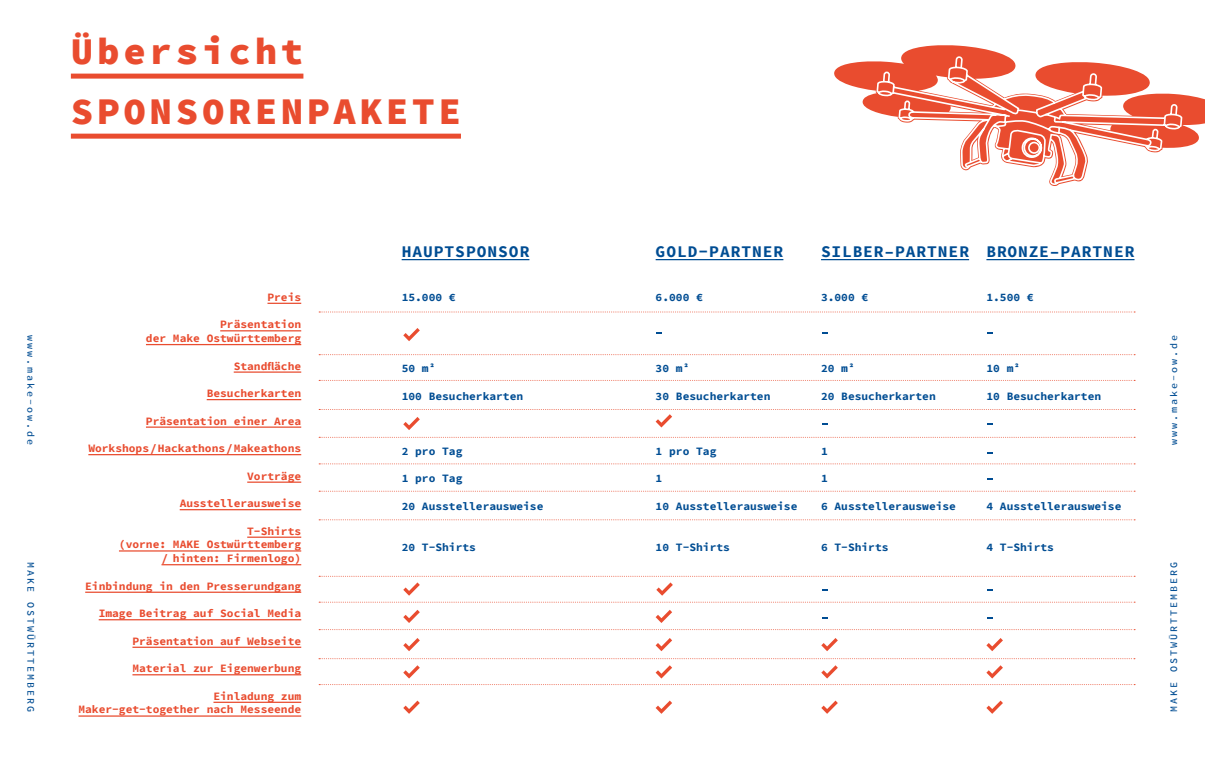
<style>
.page{position:relative;width:1205px;height:780px;background:#fff}
.page>*{position:absolute;margin:0;border:0;box-sizing:border-box;transform-origin:0 0}
.t1{font:900 37.5px/60px "Source Code Pro";letter-spacing:.1em;color:#e94c2f}
.t2{font:700 16.25px "Source Code Pro";letter-spacing:.06em;color:#004d93}
.t3{font:700 11.25px/13.8px "Source Code Pro";color:#e94c2f;text-align:right}
.t4{font:700 11.25px "Source Code Pro";color:#004d93}
.t5{font:500 10px "Source Code Pro";letter-spacing:.2em;color:#004d93}
</style>
<div class="page">
<div style="left:71px;top:74px;width:232px;height:5px;background:#e94c2f"></div>
<div style="left:71px;top:134px;width:390px;height:5px;background:#e94c2f"></div>
<hr style="left:267px;top:303px;width:34px;height:1px;background:#e94c2f">
<hr style="left:220px;top:330px;width:81px;height:1px;background:#e94c2f">
<hr style="left:146px;top:344px;width:155px;height:1px;background:#e94c2f">
<hr style="left:234px;top:371px;width:67px;height:2px;background:#e94c2f">
<hr style="left:207px;top:399px;width:94px;height:1px;background:#e94c2f">
<hr style="left:146px;top:426px;width:155px;height:2px;background:#e94c2f">
<hr style="left:88px;top:454px;width:213px;height:1px;background:#e94c2f">
<hr style="left:247px;top:481px;width:54px;height:2px;background:#e94c2f">
<hr style="left:180px;top:509px;width:121px;height:1px;background:#e94c2f">
<hr style="left:247px;top:536px;width:54px;height:2px;background:#e94c2f">
<hr style="left:119px;top:550px;width:182px;height:1px;background:#e94c2f">
<hr style="left:161px;top:564px;width:140px;height:1px;background:#e94c2f">
<hr style="left:85px;top:591px;width:216px;height:2px;background:#e94c2f">
<hr style="left:99px;top:619px;width:202px;height:1px;background:#e94c2f">
<hr style="left:132px;top:646px;width:169px;height:2px;background:#e94c2f">
<hr style="left:132px;top:674px;width:169px;height:1px;background:#e94c2f">
<hr style="left:213px;top:701px;width:88px;height:2px;background:#e94c2f">
<hr style="left:78px;top:715px;width:223px;height:1px;background:#e94c2f">
<hr style="left:402px;top:259px;width:127px;height:1px;background:#004d93">
<hr style="left:656px;top:259px;width:127px;height:1px;background:#004d93">
<hr style="left:821px;top:259px;width:148px;height:1px;background:#004d93">
<hr style="left:986px;top:259px;width:148px;height:1px;background:#004d93">
<svg style="left:403px;top:328px;width:17px;height:13px"></svg>
<svg style="left:403px;top:609px;width:17px;height:14px"></svg>
<svg style="left:656px;top:609px;width:16px;height:14px"></svg>
<svg style="left:403px;top:638px;width:17px;height:13px"></svg>
<svg style="left:656px;top:638px;width:16px;height:13px"></svg>
<svg style="left:821px;top:638px;width:17px;height:13px"></svg>
<svg style="left:986px;top:638px;width:17px;height:13px"></svg>
<svg style="left:403px;top:665px;width:17px;height:13px"></svg>
<svg style="left:656px;top:665px;width:16px;height:13px"></svg>
<svg style="left:821px;top:665px;width:17px;height:13px"></svg>
<svg style="left:986px;top:665px;width:17px;height:13px"></svg>
<svg style="left:403px;top:700px;width:17px;height:13px"></svg>
<svg style="left:656px;top:700px;width:16px;height:13px"></svg>
<svg style="left:821px;top:700px;width:17px;height:13px"></svg>
<svg style="left:986px;top:700px;width:17px;height:13px"></svg>
<svg style="left:319px;top:311px;width:816px;height:1px"></svg>
<svg style="left:319px;top:354px;width:816px;height:1px"></svg>
<svg style="left:319px;top:380px;width:816px;height:1px"></svg>
<svg style="left:319px;top:437px;width:816px;height:1px"></svg>
<svg style="left:319px;top:463px;width:816px;height:1px"></svg>
<svg style="left:319px;top:491px;width:816px;height:1px"></svg>
<svg style="left:319px;top:519px;width:816px;height:1px"></svg>
<svg style="left:319px;top:601px;width:816px;height:1px"></svg>
<svg style="left:319px;top:629px;width:816px;height:1px"></svg>
<svg style="left:319px;top:658px;width:816px;height:1px"></svg>
<svg style="left:319px;top:684px;width:816px;height:1px"></svg>
<svg style="left:319px;top:409px;width:816px;height:21px"></svg>
<svg style="left:319px;top:576px;width:816px;height:19px"></svg>
<svg style="left:834px;top:45px;width:371px;height:102px"></svg>
<svg style="left:875px;top:56px;width:308px;height:130px"></svg>
<div style="left:1160px;top:27px;width:32px;height:46px;background:#fff"></div>
<h1 class="t1" style="left:71px;top:21px;width:391px">Übersicht<br>SPONSORENPAKETE</h1>
<p class="t5" style="left:37px;top:335px;width:111px;rotate:90deg">www.make-ow.de</p>
<p class="t5" style="left:37px;top:561px;width:152px;rotate:90deg">MAKE OSTWÜRTTEMBERG</p>
<p class="t3" style="left:267px;top:290px;width:35px">Preis</p>
<p class="t3" style="left:146px;top:318px;width:157px">Präsentation<br>der Make Ostwürttemberg</p>
<p class="t3" style="left:234px;top:359px;width:69px">Standfläche</p>
<p class="t3" style="left:207px;top:387px;width:96px">Besucherkarten</p>
<p class="t3" style="left:146px;top:414px;width:157px">Präsentation einer Area</p>
<p class="t3" style="left:88px;top:442px;width:214px">Workshops / Hackathons / Makeathons</p>
<p class="t3" style="left:247px;top:469px;width:56px">Vorträge</p>
<p class="t3" style="left:180px;top:496px;width:123px">Ausstellerausweise</p>
<p class="t3" style="left:119px;top:524px;width:184px">T-Shirts<br>(vorne: MAKE Ostwürttemberg / hinten: Firmenlogo)</p>
<p class="t3" style="left:85px;top:579px;width:217px">Einbindung in den Presserundgang</p>
<p class="t3" style="left:99px;top:607px;width:204px">Image Beitrag auf Social Media</p>
<p class="t3" style="left:132px;top:634px;width:170px">Präsentation auf Webseite</p>
<p class="t3" style="left:132px;top:661px;width:170px">Material zur Eigenwerbung</p>
<p class="t3" style="left:78px;top:689px;width:224px">Einladung zum<br>Maker-get-together nach Messeende</p>
<h2 class="t2" style="left:402px;top:243px;width:129px">HAUPTSPONSOR</h2>
<h2 class="t2" style="left:656px;top:243px;width:129px">GOLD-PARTNER</h2>
<h2 class="t2" style="left:821px;top:243px;width:315px">SILBER–PARTNER BRONZE–PARTNER</h2>
<p class="t4" style="left:402px;top:291px;width:55px">15.000 €</p>
<p class="t4" style="left:656px;top:291px;width:49px">6.000 €</p>
<p class="t4" style="left:821px;top:291px;width:49px">3.000 €</p>
<p class="t4" style="left:986px;top:291px;width:49px">1.500 €</p>
<p class="t4" style="left:402px;top:362px;width:35px">50 m²</p>
<p class="t4" style="left:402px;top:388px;width:123px">100 Besucherkarten</p>
<p class="t4" style="left:656px;top:362px;width:35px">30 m²</p>
<p class="t4" style="left:656px;top:388px;width:116px">30 Besucherkarten</p>
<p class="t4" style="left:821px;top:362px;width:35px">20 m²</p>
<p class="t4" style="left:821px;top:388px;width:116px">20 Besucherkarten</p>
<p class="t4" style="left:986px;top:362px;width:35px">10 m²</p>
<p class="t4" style="left:986px;top:388px;width:116px">10 Besucherkarten</p>
<p class="t4" style="left:402px;top:443px;width:62px">2 pro Tag</p>
<p class="t4" style="left:402px;top:471px;width:62px">1 pro Tag</p>
<p class="t4" style="left:402px;top:500px;width:143px">20 Ausstellerausweise</p>
<p class="t4" style="left:402px;top:539px;width:76px">20 T-Shirts</p>
<p class="t4" style="left:656px;top:443px;width:62px">1 pro Tag</p>
<p class="t4" style="left:656px;top:472px;width:8px">1</p>
<p class="t4" style="left:656px;top:500px;width:143px">10 Ausstellerausweise</p>
<p class="t4" style="left:656px;top:539px;width:76px">10 T-Shirts</p>
<p class="t4" style="left:821px;top:445px;width:8px">1</p>
<p class="t4" style="left:821px;top:472px;width:8px">1</p>
<p class="t4" style="left:821px;top:500px;width:137px">6 Ausstellerausweise</p>
<p class="t4" style="left:821px;top:539px;width:69px">6 T-Shirts</p>
<p class="t4" style="left:986px;top:500px;width:137px">4 Ausstellerausweise</p>
<p class="t4" style="left:986px;top:539px;width:69px">4 T-Shirts</p>
<p class="t5" style="left:1167px;top:445px;width:111px;rotate:-90deg">www.make-ow.de</p>
<p class="t5" style="left:1167px;top:711px;width:152px;rotate:-90deg">MAKE OSTWÜRTTEMBERG</p>
</div>
